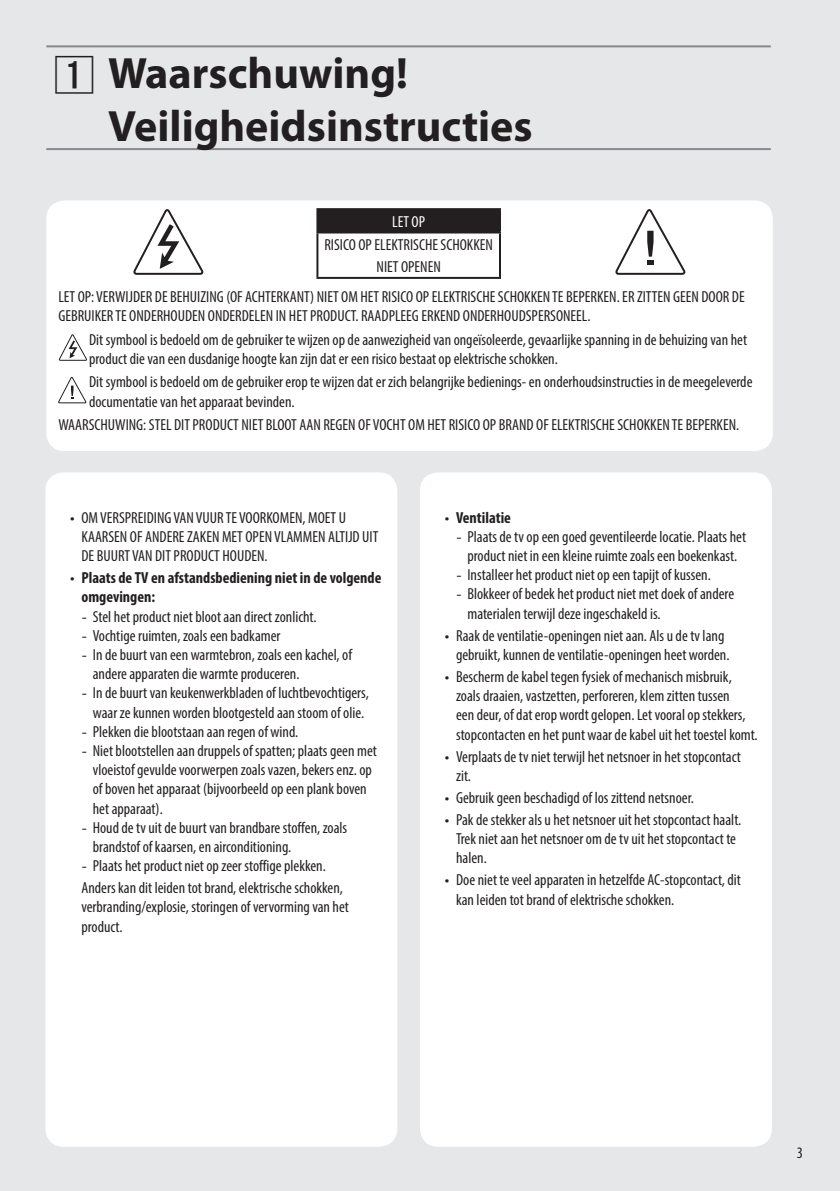
<style>
.page{position:relative;width:840px;height:1191px;background:#fff}
.page>*{position:absolute;margin:0;border:0;box-sizing:border-box;transform-origin:0 0}
.Title1{font:700 44px/52.8px "Myriad Pro";color:#231f20}
.Bullet_Indent{font:condensed 16px/19.2px "Myriad Pro";color:#231f20}
.t1{font:700 condensed 16px/19.2px "Myriad Pro";color:#231f20}
.Page_Number_Right{font:condensed 16px "Myriad Pro";color:#231f20}
.s1{color:#fff}
.s2{font-family:"LG Smart";font-stretch:normal}
.s3{font-family:"LG Smart";font-weight:400;font-stretch:normal}
</style>
<div class="page">
<div style="left:0;top:0;width:839px;height:1191px;background:#e6e7e9"></div>
<hr style="left:46px;top:45px;width:724px;height:2px;background:#87898c">
<hr style="left:46px;top:148px;width:724px;height:2px;background:#87898c">
<div style="left:47px;top:201px;width:724px;height:249px;background:#fff;border-radius:17px"></div>
<svg style="left:133px;top:209px;width:71px;height:66px"></svg>
<div style="left:317px;top:209px;width:182px;height:23px;background:#231f20"></div>
<hr style="left:316px;top:208px;width:184px;height:2px;background:#231f20">
<hr style="left:316px;top:210px;width:2px;height:21px;background:#231f20">
<hr style="left:498px;top:210px;width:2px;height:21px;background:#231f20">
<hr style="left:316px;top:231px;width:184px;height:2px;background:#231f20">
<hr style="left:316px;top:233px;width:2px;height:44px;background:#231f20">
<hr style="left:498px;top:233px;width:2px;height:44px;background:#231f20">
<hr style="left:316px;top:277px;width:184px;height:2px;background:#231f20">
<svg style="left:615px;top:209px;width:70px;height:66px"></svg>
<svg style="left:59px;top:334px;width:28px;height:27px"></svg>
<svg style="left:58px;top:377px;width:28px;height:26px"></svg>
<div style="left:46px;top:200px;width:726px;height:251px;border:2px solid #fff;border-radius:17px"></div>
<div style="left:46px;top:473px;width:350px;height:672px;background:#fff;border-radius:17px"></div>
<div style="left:45px;top:472px;width:352px;height:674px;border:2px solid #fff;border-radius:17px"></div>
<div style="left:421px;top:473px;width:349px;height:672px;background:#fff;border-radius:17px"></div>
<div style="left:420px;top:472px;width:351px;height:674px;border:2px solid #fff;border-radius:17px"></div>
<p class="Title1" style="left:108px;top:46px;width:426px">Waarschuwing!<br>Veiligheidsinstructies</p>
<p class="Bullet_Indent" style="left:324px;top:210px;width:170px;line-height:22.6px;text-align:center"><span class="s1">LET OP<br></span>RISICO OP ELEKTRISCHE SCHOKKEN<br>NIET OPENEN</p>
<p class="Bullet_Indent" style="left:58px;top:287px;width:687px">LET OP: VERWIJDER DE BEHUIZING (OF ACHTERKANT) NIET OM HET RISICO OP ELEKTRISCHE SCHOKKEN TE BEPERKEN. ER ZITTEN GEEN DOOR DE<br>GEBRUIKER TE ONDERHOUDEN ONDERDELEN IN HET PRODUCT. RAADPLEEG ERKEND ONDERHOUDSPERSONEEL.</p>
<p class="Bullet_Indent" style="left:89px;top:330px;width:659px">Dit symbool is bedoeld om de gebruiker te wijzen op de aanwezigheid van ongeïsoleerde, gevaarlijke spanning in de behuizing van het product die van een dusdanige hoogte kan zijn dat er een risico bestaat op elektrische schokken.</p>
<p class="Bullet_Indent" style="left:89px;top:372px;width:664px">Dit symbool is bedoeld om de gebruiker erop te wijzen dat er zich belangrijke bedienings- en onderhoudsinstructies in de meegeleverde documentatie van het apparaat bevinden.</p>
<p class="Bullet_Indent" style="left:58px;top:415px;width:682px">WAARSCHUWING: STEL DIT PRODUCT NIET BLOOT AAN REGEN OF VOCHT OM HET RISICO OP BRAND OF ELEKTRISCHE SCHOKKEN TE BEPERKEN.</p>
<p class="Bullet_Indent" style="left:81px;top:507px;width:298px;text-indent:-11px"><span class="s2">•</span> OM VERSPREIDING VAN VUUR TE VOORKOMEN, MOET U<br>KAARSEN OF ANDERE ZAKEN MET OPEN VLAMMEN ALTIJD UIT<br>DE BUURT VAN DIT PRODUCT HOUDEN.</p>
<p class="t1" style="left:81px;top:568px;width:301px;text-indent:-11px"><span class="s3">•</span> Plaats de TV en afstandsbediening niet in de volgende omgevingen:</p>
<p class="Bullet_Indent" style="left:81px;top:606px;width:236px"><span class="s2">-</span> Stel het product niet bloot aan direct zonlicht.</p>
<p class="Bullet_Indent" style="left:81px;top:625px;width:200px"><span class="s2">-</span> Vochtige ruimten, zoals een badkamer</p>
<p class="Bullet_Indent" style="left:93px;top:645px;width:260px;text-indent:-11px"><span class="s2">-</span> In de buurt van een warmtebron, zoals een kachel, of andere apparaten die warmte produceren.</p>
<p class="Bullet_Indent" style="left:81px;top:683px;width:288px;text-align:center"><span class="s2">-</span> In de buurt van keukenwerkbladen of luchtbevochtigers, waar ze kunnen worden blootgesteld aan stoom of olie.</p>
<p class="Bullet_Indent" style="left:81px;top:721px;width:218px"><span class="s2">-</span> Plekken die blootstaan aan regen of wind.</p>
<p class="Bullet_Indent" style="left:93px;top:741px;width:285px;text-indent:-11px"><span class="s2">-</span> Niet blootstellen aan druppels of spatten; plaats geen met vloeistof gevulde voorwerpen zoals vazen, bekers enz. op of boven het apparaat (bijvoorbeeld op een plank boven het apparaat).</p>
<p class="Bullet_Indent" style="left:93px;top:817px;width:256px;text-indent:-11px"><span class="s2">-</span> Houd de tv uit de buurt van brandbare stoffen, zoals brandstof of kaarsen, en airconditioning.</p>
<p class="Bullet_Indent" style="left:81px;top:856px;width:246px"><span class="s2">-</span> Plaats het product niet op zeer stoffige plekken.</p>
<p class="Bullet_Indent" style="left:81px;top:878px;width:269px">Anders kan dit leiden tot brand, elektrische schokken, verbranding/explosie, storingen of vervorming van het product.</p>
<p class="t1" style="left:444px;top:507px;width:68px"><span class="s3">•</span> Ventilatie</p>
<p class="Bullet_Indent" style="left:456px;top:527px;width:291px;text-align:center"><span class="s2">-</span> Plaats de tv op een goed geventileerde locatie. Plaats het product niet in een kleine ruimte zoals een boekenkast.</p>
<p class="Bullet_Indent" style="left:456px;top:565px;width:256px"><span class="s2">-</span> Installeer het product niet op een tapijt of kussen.</p>
<p class="Bullet_Indent" style="left:467px;top:584px;width:268px;text-indent:-11px"><span class="s2">-</span> Blokkeer of bedek het product niet met doek of andere materialen terwijl deze ingeschakeld is.</p>
<p class="Bullet_Indent" style="left:456px;top:625px;width:275px;text-indent:-11px"><span class="s2">•</span> Raak de ventilatie-openingen niet aan. Als u de tv lang gebruikt, kunnen de ventilatie-openingen heet worden.</p>
<p class="Bullet_Indent" style="left:456px;top:667px;width:303px;text-indent:-11px"><span class="s2">•</span> Bescherm de kabel tegen fysiek of mechanisch misbruik, zoals draaien, vastzetten, perforeren, klem zitten tussen<br>een deur, of dat erop wordt gelopen. Let vooral op stekkers, stopcontacten en het punt waar de kabel uit het toestel komt.</p>
<p class="Bullet_Indent" style="left:456px;top:746px;width:286px;text-indent:-11px"><span class="s2">•</span> Verplaats de tv niet terwijl het netsnoer in het stopcontact zit.</p>
<p class="Bullet_Indent" style="left:444px;top:788px;width:250px"><span class="s2">•</span> Gebruik geen beschadigd of los zittend netsnoer.</p>
<p class="Bullet_Indent" style="left:456px;top:810px;width:286px;text-indent:-11px"><span class="s2">•</span> Pak de stekker als u het netsnoer uit het stopcontact haalt.<br>Trek niet aan het netsnoer om de tv uit het stopcontact te halen.</p>
<p class="Bullet_Indent" style="left:456px;top:870px;width:286px;text-indent:-11px"><span class="s2">•</span> Doe niet te veel apparaten in hetzelfde AC-stopcontact, dit kan leiden tot brand of elektrische schokken.</p>
<p class="Page_Number_Right" style="left:796px;top:1142px;width:8px">3</p>
</div>
